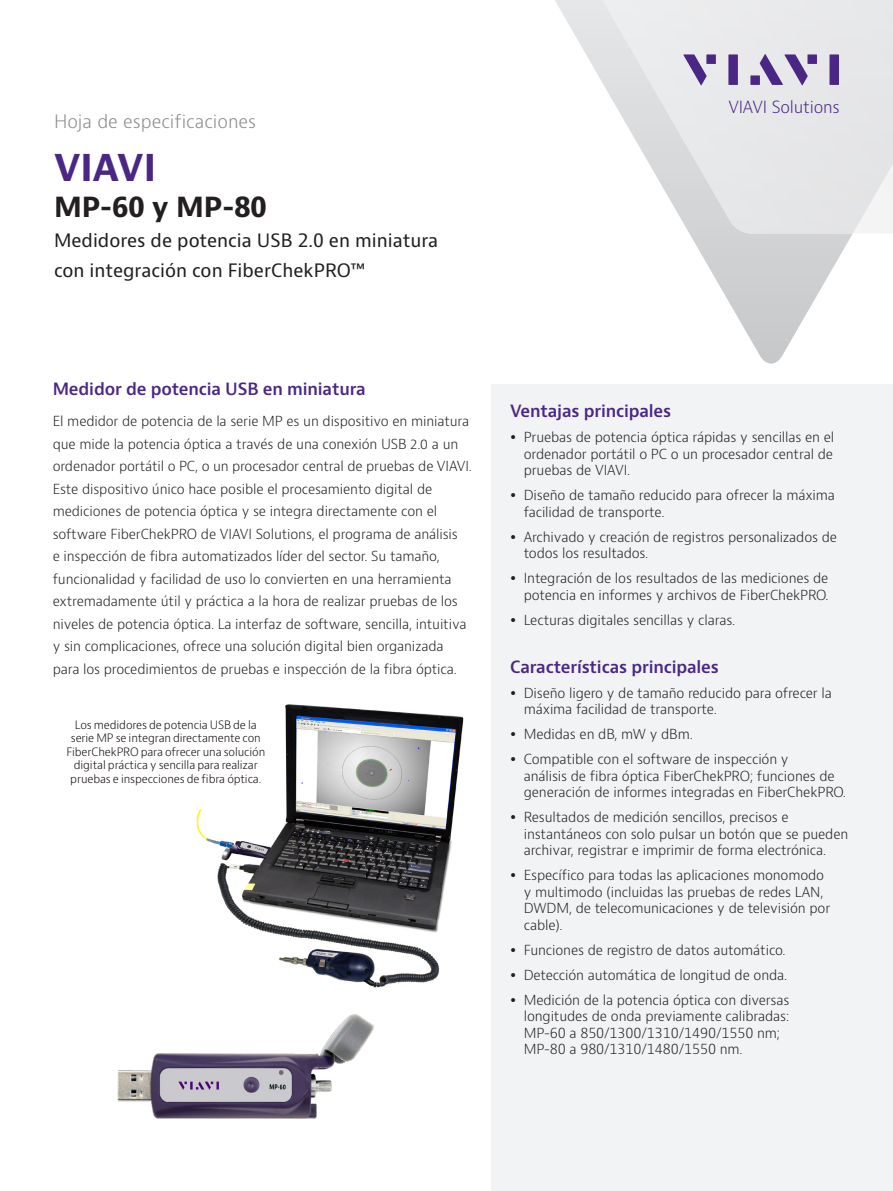
<style>
.page{position:relative;width:893px;height:1191px;background:#fff}
.page>*{position:absolute;margin:0;border:0;box-sizing:border-box;transform-origin:0 0}
.H1_Brand_Sub-Brand_2{font:700 36px "Bernino Sans";color:#4a2785}
.H2_Product_18_24{font:700 27px "Bernino Sans";color:#231f20}
.Cover_subhead_12_pt{font:18px/30px "Bernino Sans";color:#231f20}
.P_DocType{font:300 18px "Bernino Sans";color:#87898c}
.H2_Bullet_Heading_Pu{font:600 16.5px "Bernino Sans";letter-spacing:-.01em;color:#4a2785}
.H2_Heading_Purple_12{font:600 16.5px "Bernino Sans";letter-spacing:-.01em;color:#4a2785}
.t1{font:300 16.35px "Bernino Sans";letter-spacing:-.01em;color:#4a2785}
.P_10_16{font:300 13.5px/16.5px "Bernino Sans";letter-spacing:-.01em;color:#231f20}
.t2{font:300 11.25px/13.5px "Bernino Sans";letter-spacing:-.01em;color:#110a0c;text-align:center}
</style>
<div class="page">
<svg style="left:690px;top:234px;width:162px;height:130px"></svg>
<svg style="left:555px;top:0;width:338px;height:234px"></svg>
<svg style="left:683px;top:54px;width:24px;height:31px"></svg>
<div style="left:706px;top:54px;width:10px;height:10px;background:#4a2785"></div>
<div style="left:728px;top:54px;width:10px;height:31px;background:#4a2785"></div>
<div style="left:807px;top:54px;width:10px;height:10px;background:#4a2785"></div>
<div style="left:829px;top:54px;width:10px;height:31px;background:#4a2785"></div>
<svg style="left:760px;top:54px;width:48px;height:31px"></svg>
<div style="left:750px;top:75px;width:10px;height:10px;background:#4a2785"></div>
<div style="left:492px;top:385px;width:401px;height:806px;background:#f2f3f4"></div>
<img style="left:196px;top:704px;width:268px;height:283px">
<img style="left:117px;top:941px;width:263px;height:178px">
<p class="P_DocType" style="left:54px;top:109px;width:204px">Hoja de especificaciones</p>
<p class="H1_Brand_Sub-Brand_2" style="left:54px;top:144px;width:104px">VIAVI</p>
<p class="H2_Product_18_24" style="left:54px;top:189px;width:214px">MP-60 y MP-80</p>
<p class="Cover_subhead_12_pt" style="left:54px;top:225px;width:386px">Medidores de potencia USB 2.0 en miniatura con integración con FiberChekPRO™</p>
<p class="t1" style="left:728px;top:96px;width:113px">VIAVI Solutions</p>
<p class="H2_Heading_Purple_12" style="left:53px;top:378px;width:315px">Medidor de potencia USB en miniatura</p>
<p class="P_10_16" style="left:53px;top:410px;width:421px;line-height:22.5px">El medidor de potencia de la serie MP es un dispositivo en miniatura que mide la potencia óptica a través de una conexión USB 2.0 a un ordenador portátil o PC, o un procesador central de pruebas de VIAVI.<br>Este dispositivo único hace posible el procesamiento digital de mediciones de potencia óptica y se integra directamente con el software FiberChekPRO de VIAVI Solutions, el programa de análisis<br>e inspección de fibra automatizados líder del sector. Su tamaño, funcionalidad y facilidad de uso lo convierten en una herramienta extremadamente útil y práctica a la hora de realizar pruebas de los niveles de potencia óptica. La interfaz de software, sencilla, intuitiva y sin complicaciones, ofrece una solución digital bien organizada para los procedimientos de pruebas e inspección de la fibra óptica.</p>
<p class="t2" style="left:66px;top:718px;width:200px">Los medidores de potencia USB de la serie MP se integran directamente con FiberChekPRO para ofrecer una solución digital práctica y sencilla para realizar pruebas e inspecciones de fibra óptica.</p>
<p class="H2_Bullet_Heading_Pu" style="left:510px;top:401px;width:162px">Ventajas principales</p>
<p class="P_10_16" style="left:524px;top:429px;width:312px;text-align:justify">Pruebas de potencia óptica rápidas y sencillas en el ordenador portátil o PC o un procesador central de pruebas de VIAVI.</p>
<p class="P_10_16" style="left:524px;top:487px;width:313px">Diseño de tamaño reducido para ofrecer la máxima facilidad de transporte.</p>
<p class="P_10_16" style="left:524px;top:529px;width:315px">Archivado y creación de registros personalizados de todos los resultados.</p>
<p class="P_10_16" style="left:524px;top:570px;width:306px">Integración de los resultados de las mediciones de potencia en informes y archivos de FiberChekPRO.</p>
<p class="P_10_16" style="left:524px;top:612px;width:213px">Lecturas digitales sencillas y claras.</p>
<p class="H2_Bullet_Heading_Pu" style="left:510px;top:656px;width:210px">Características principales</p>
<p class="P_10_16" style="left:524px;top:684px;width:310px">Diseño ligero y de tamaño reducido para ofrecer la máxima facilidad de transporte.</p>
<p class="P_10_16" style="left:524px;top:726px;width:170px">Medidas en dB, mW y dBm.</p>
<p class="P_10_16" style="left:524px;top:751px;width:324px">Compatible con el software de inspección y<br>análisis de fibra óptica FiberChekPRO; funciones de generación de informes integradas en FiberChekPRO.</p>
<p class="P_10_16" style="left:524px;top:809px;width:326px">Resultados de medición sencillos, precisos e instantáneos con solo pulsar un botón que se pueden archivar, registrar e imprimir de forma electrónica.</p>
<p class="P_10_16" style="left:524px;top:867px;width:308px">Específico para todas las aplicaciones monomodo y multimodo (incluidas las pruebas de redes LAN, DWDM, de telecomunicaciones y de televisión por cable).</p>
<p class="P_10_16" style="left:524px;top:941px;width:263px">Funciones de registro de datos automático.</p>
<p class="P_10_16" style="left:524px;top:966px;width:265px">Detección automática de longitud de onda.</p>
<p class="P_10_16" style="left:524px;top:991px;width:267px">Medición de la potencia óptica con diversas longitudes de onda previamente calibradas:<br>MP-60 a 850/1300/1310/1490/1550 nm; MP-80 a 980/1310/1480/1550 nm.</p>
</div>
